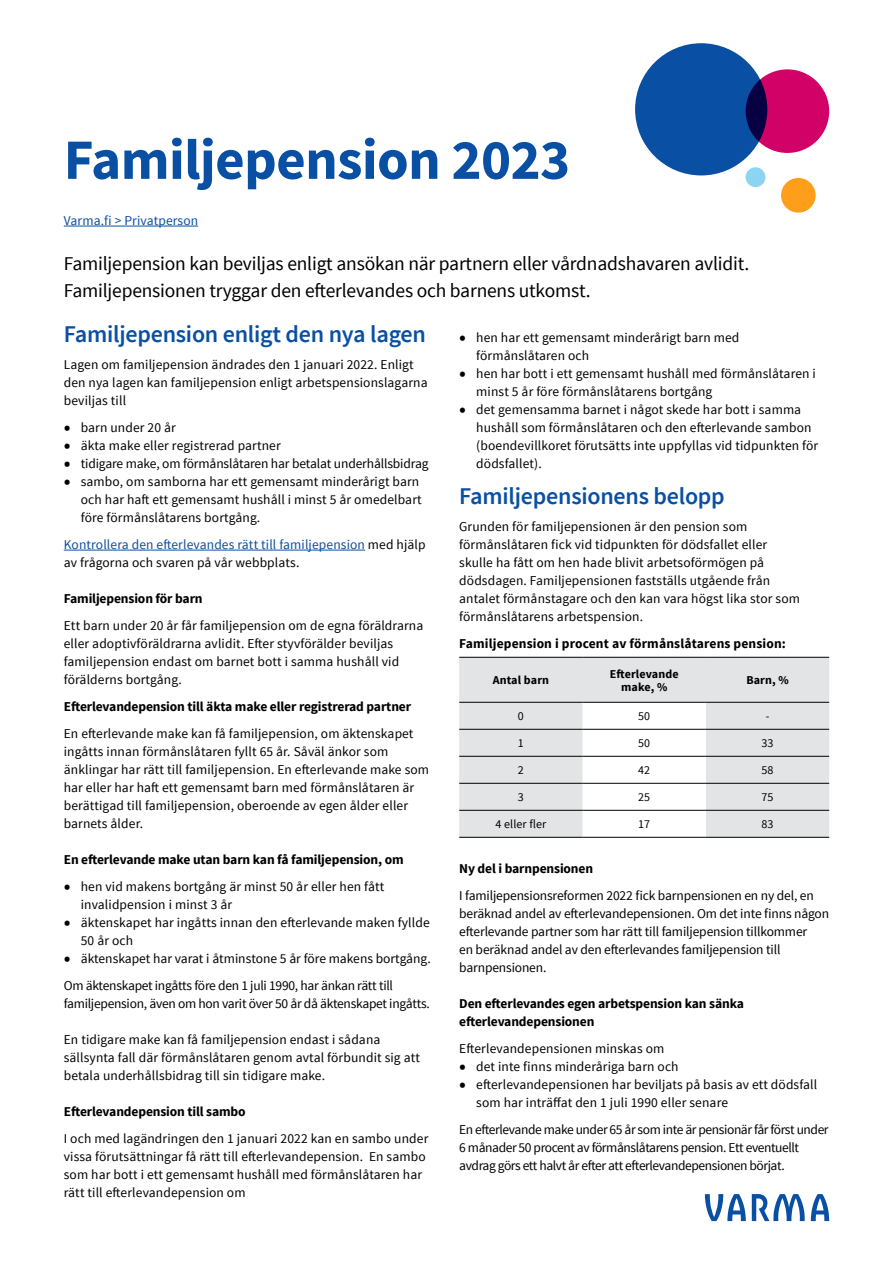
<style>
.page{position:relative;width:893px;height:1263px;background:#fff}
.page>*{position:absolute;margin:0;border:0;box-sizing:border-box;transform-origin:0 0}
._1__Otsikko{font:700 57px "Source Sans Pro";letter-spacing:-.01em;color:#094fa3}
._2__Otsikko{font:600 24px "Source Sans Pro";letter-spacing:-.01em;color:#094fa3}
.Ingressi{font:19.5px/27px "Source Sans Pro";letter-spacing:-.01em;color:#000}
.leipis{font:13.5px/18px "Source Sans Pro";letter-spacing:.01em;color:#000}
.leipis-2{font:13.5px/18px "Source Sans Pro";letter-spacing:-.01em;color:#000}
._3__Otsikko{font:700 13.5px/18px "Source Sans Pro";letter-spacing:-.01em;color:#000}
.leipis-3{font:13.5px/18px "Source Sans Pro";letter-spacing:-.03em;color:#000}
.leipis-4{font:13.5px/18px "Source Sans Pro";letter-spacing:.01em;color:#094fa3}
.leipis-5{font:13.5px/18px "Source Sans Pro";letter-spacing:-.02em;color:#000}
._3__Otsikko-2{font:700 13.5px "Source Sans Pro";letter-spacing:.01em;color:#000}
.leipis__ennen_listaa{font:13.5px "Source Sans Pro";letter-spacing:.01em;color:#000}
.taulukko__sarakeotsa{font:700 12px/13.5px "Source Sans Pro";letter-spacing:.01em;color:#000;text-align:center}
.taulukko__teksti_sol{font:12px "Source Sans Pro";letter-spacing:.01em;color:#000}
.s1{font-size:22.5px}
.s2{color:#000}
</style>
<div class="page">
<svg style="left:752px;top:1194px;width:53px;height:27px"></svg>
<svg style="left:705px;top:1194px;width:41px;height:27px"></svg>
<svg style="left:811px;top:1194px;width:18px;height:27px"></svg>
<hr style="left:64px;top:226px;width:134px;height:1px;background:#094fa3">
<hr style="left:64px;top:550px;width:301px;height:1px;background:#094fa3">
<svg style="left:459px;top:658px;width:370px;height:179px;fill:#e3e4e5"></svg>
<hr style="left:459px;top:657px;width:124px;height:1px;background:#000">
<hr style="left:583px;top:657px;width:123px;height:1px;background:#000">
<hr style="left:706px;top:657px;width:123px;height:1px;background:#000">
<hr style="left:459px;top:702px;width:124px;height:1px;background:#000">
<hr style="left:583px;top:702px;width:123px;height:1px;background:#000">
<hr style="left:706px;top:702px;width:123px;height:1px;background:#000">
<hr style="left:459px;top:729px;width:124px;height:1px;background:#000">
<hr style="left:706px;top:729px;width:123px;height:1px;background:#000">
<hr style="left:459px;top:756px;width:124px;height:1px;background:#000">
<hr style="left:706px;top:756px;width:123px;height:1px;background:#000">
<hr style="left:459px;top:783px;width:124px;height:1px;background:#000">
<hr style="left:706px;top:783px;width:123px;height:1px;background:#000">
<hr style="left:459px;top:810px;width:124px;height:1px;background:#000">
<hr style="left:706px;top:810px;width:123px;height:1px;background:#000">
<hr style="left:459px;top:837px;width:124px;height:1px;background:#000">
<hr style="left:706px;top:837px;width:123px;height:1px;background:#000">
<hr style="left:583px;top:729px;width:123px;height:1px;background:#000">
<hr style="left:583px;top:756px;width:123px;height:1px;background:#000">
<hr style="left:583px;top:783px;width:123px;height:1px;background:#000">
<hr style="left:583px;top:810px;width:123px;height:1px;background:#000">
<hr style="left:583px;top:837px;width:123px;height:1px;background:#000">
<div style="left:635px;top:43px;width:132px;height:132px;background:#094fa3;border-radius:50%"></div>
<svg style="left:746px;top:69px;width:83px;height:84px;background:#af0262"></svg>
<div style="left:781px;top:178px;width:35px;height:35px;background:#ff9e1b;border-radius:50%"></div>
<div style="left:746px;top:167px;width:19px;height:20px;background:#8cd5f2;border-radius:50%"></div>
<h1 class="_1__Otsikko" style="left:64px;top:123px;width:508px">Familjepension 2023</h1>
<p class="leipis-4" style="left:64px;top:212px;width:136px">Varma.fi &gt; Privatperson</p>
<p class="Ingressi" style="left:64px;top:250px;width:687px">Familjepension kan beviljas enligt ansökan när partnern eller vårdnadshavaren avlidit.<br>Familjepensionen tryggar den efterlevandes och barnens utkomst.</p>
<h2 class="_2__Otsikko" style="left:64px;top:319px;width:364px">Familjepension enligt den nya lagen</h2>
<p class="leipis" style="left:64px;top:356px;width:365px">Lagen om familjepension ändrades den 1 januari 2022. Enligt den nya lagen kan familjepension enligt arbetspensionslagarna beviljas till</p>
<p class="leipis" style="left:64px;top:419px;width:114px"><span class="s1">•</span> barn under 20 år</p>
<p class="leipis" style="left:64px;top:437px;width:219px"><span class="s1">•</span> äkta make eller registrerad partner</p>
<p class="leipis-2" style="left:64px;top:455px;width:366px"><span class="s1">•</span> tidigare make, om förmånslåtaren har betalat underhållsbidrag</p>
<p class="leipis" style="left:81px;top:473px;width:342px;text-indent:-17px"><span class="s1">•</span> sambo, om samborna har ett gemensamt minderårigt barn och har haft ett gemensamt hushåll i minst 5 år omedelbart före förmånslåtarens bortgång.</p>
<p class="leipis-4" style="left:64px;top:536px;width:363px">Kontrollera den efterlevandes rätt till familjepension <span class="s2">med hjälp av frågorna och svaren på vår webbplats.</span></p>
<h3 class="_3__Otsikko" style="left:64px;top:590px;width:140px">Familjepension för barn</h3>
<p class="leipis" style="left:64px;top:617px;width:361px">Ett barn under 20 år får familjepension om de egna föräldrarna eller adoptivföräldrarna avlidit. Efter styvförälder beviljas familjepension endast om barnet bott i samma hushåll vid förälderns bortgång.</p>
<h3 class="_3__Otsikko" style="left:64px;top:698px;width:349px">Efterlevandepension till äkta make eller registrerad partner</h3>
<p class="leipis" style="left:64px;top:725px;width:367px">En efterlevande make kan få familjepension, om äktenskapet ingåtts innan förmånslåtaren fyllt 65 år. Såväl änkor som änklingar har rätt till familjepension. En efterlevande make som har eller har haft ett gemensamt barn med förmånslåtaren är berättigad till familjepension, oberoende av egen ålder eller barnets ålder.</p>
<h3 class="_3__Otsikko" style="left:64px;top:851px;width:341px">En efterlevande make utan barn kan få familjepension, om</h3>
<p class="leipis" style="left:81px;top:878px;width:305px;text-indent:-17px"><span class="s1">•</span> hen vid makens bortgång är minst 50 år eller hen fått invalidpension i minst 3 år</p>
<p class="leipis" style="left:81px;top:914px;width:350px;text-indent:-17px"><span class="s1">•</span> äktenskapet har ingåtts innan den efterlevande maken fyllde<br>50 år och</p>
<p class="leipis" style="left:64px;top:950px;width:368px"><span class="s1">•</span> äktenskapet har varat i åtminstone 5 år före makens bortgång.</p>
<p class="leipis-5" style="left:64px;top:977px;width:367px">Om äktenskapet ingåtts före den 1 juli 1990, har änkan rätt till familjepension, även om hon varit över 50 år då äktenskapet ingåtts.</p>
<p class="leipis" style="left:64px;top:1031px;width:358px">En tidigare make kan få familjepension endast i sådana sällsynta fall där förmånslåtaren genom avtal förbundit sig att betala underhållsbidrag till sin tidigare make.</p>
<h3 class="_3__Otsikko" style="left:64px;top:1103px;width:183px">Efterlevandepension till sambo</h3>
<p class="leipis" style="left:64px;top:1130px;width:366px">I och med lagändringen den 1 januari 2022 kan en sambo under vissa förutsättningar få rätt till efterlevandepension. En sambo som har bott i ett gemensamt hushåll med förmånslåtaren har rätt till efterlevandepension om</p>
<p class="leipis" style="left:476px;top:329px;width:265px;text-indent:-17px"><span class="s1">•</span> hen har ett gemensamt minderårigt barn med förmånslåtaren och</p>
<p class="leipis" style="left:476px;top:365px;width:341px;text-indent:-17px"><span class="s1">•</span> hen har bott i ett gemensamt hushåll med förmånslåtaren i minst 5 år före förmånslåtarens bortgång</p>
<p class="leipis" style="left:476px;top:401px;width:344px;text-indent:-17px"><span class="s1">•</span> det gemensamma barnet i något skede har bott i samma hushåll som förmånslåtaren och den efterlevande sambon (boendevillkoret förutsätts inte uppfyllas vid tidpunkten för dödsfallet).</p>
<h2 class="_2__Otsikko" style="left:459px;top:481px;width:267px">Familjepensionens belopp</h2>
<p class="leipis" style="left:459px;top:518px;width:342px">Grunden för familjepensionen är den pension som förmånslåtaren fick vid tidpunkten för dödsfallet eller skulle ha fått om hen hade blivit arbetsoförmögen på dödsdagen. Familjepensionen fastställs utgående från antalet förmånstagare och den kan vara högst lika stor som förmånslåtarens arbetspension.</p>
<h3 class="_3__Otsikko-2" style="left:459px;top:635px;width:328px">Familjepension i procent av förmånslåtarens pension:</h3>
<p class="taulukko__sarakeotsa" style="left:493px;top:674px;width:58px">Antal barn</p>
<p class="taulukko__sarakeotsa" style="left:610px;top:667px;width:70px">Efterlevande make, %</p>
<p class="taulukko__sarakeotsa" style="left:746px;top:674px;width:44px">Barn, %</p>
<p class="taulukko__teksti_sol" style="left:518px;top:709px;width:7px">0</p>
<p class="taulukko__teksti_sol" style="left:638px;top:709px;width:14px">50</p>
<p class="taulukko__teksti_sol" style="left:766px;top:709px;width:5px">-</p>
<p class="taulukko__teksti_sol" style="left:518px;top:736px;width:7px">1</p>
<p class="taulukko__teksti_sol" style="left:638px;top:736px;width:14px">50</p>
<p class="taulukko__teksti_sol" style="left:761px;top:736px;width:14px">33</p>
<p class="taulukko__teksti_sol" style="left:518px;top:763px;width:7px">2</p>
<p class="taulukko__teksti_sol" style="left:638px;top:763px;width:14px">42</p>
<p class="taulukko__teksti_sol" style="left:761px;top:763px;width:14px">58</p>
<p class="taulukko__teksti_sol" style="left:518px;top:790px;width:7px">3</p>
<p class="taulukko__teksti_sol" style="left:638px;top:790px;width:14px">25</p>
<p class="taulukko__teksti_sol" style="left:761px;top:790px;width:14px">75</p>
<p class="taulukko__teksti_sol" style="left:495px;top:817px;width:52px">4 eller fler</p>
<p class="taulukko__teksti_sol" style="left:638px;top:817px;width:14px">17</p>
<p class="taulukko__teksti_sol" style="left:761px;top:817px;width:14px">83</p>
<h3 class="_3__Otsikko" style="left:459px;top:860px;width:135px">Ny del i barnpensionen</h3>
<p class="leipis-2" style="left:459px;top:887px;width:371px">I familjepensionsreformen 2022 fick barnpensionen en ny del, en beräknad andel av efterlevandepensionen. Om det inte finns någon efterlevande partner som har rätt till familjepension tillkommer<br>en beräknad andel av den efterlevandes familjepension till barnpensionen.</p>
<h3 class="_3__Otsikko" style="left:459px;top:995px;width:286px">Den efterlevandes egen arbetspension kan sänka efterlevandepensionen</h3>
<p class="leipis__ennen_listaa" style="left:459px;top:1040px;width:207px">Efterlevandepensionen minskas om</p>
<p class="leipis" style="left:459px;top:1058px;width:221px"><span class="s1">•</span> det inte finns minderåriga barn och</p>
<p class="leipis" style="left:476px;top:1076px;width:343px;text-indent:-17px"><span class="s1">•</span> efterlevandepensionen har beviljats på basis av ett dödsfall som har inträffat den 1 juli 1990 eller senare</p>
<p class="leipis-3" style="left:459px;top:1121px;width:371px">En efterlevande make under 65 år som inte är pensionär får först under<br>6 månader 50 procent av förmånslåtarens pension. Ett eventuellt avdrag görs ett halvt år efter att efterlevandepensionen börjat.</p>
</div>
